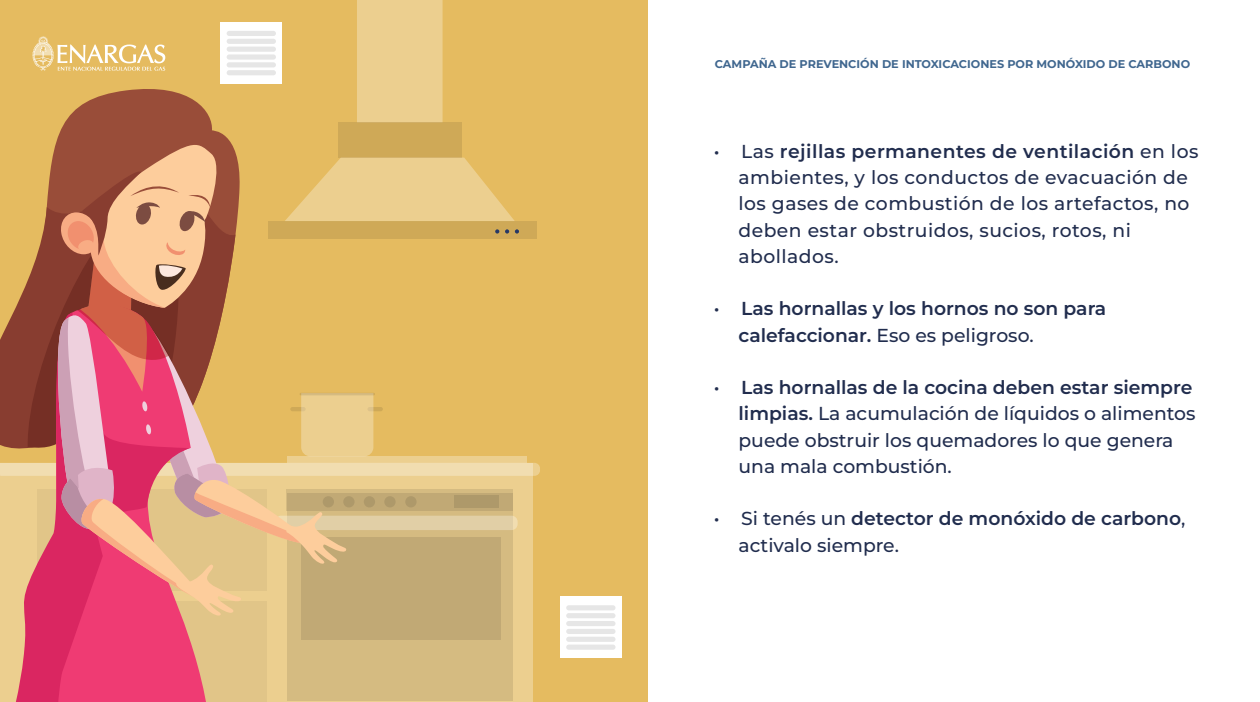
<style>
.page{position:relative;width:1260px;height:702px;background:#fff}
.page>*{position:absolute;margin:0;border:0;box-sizing:border-box;transform-origin:0 0}
.t1{font:500 18.75px/26.2px "Montserrat";letter-spacing:.005em;color:#212d4e}
.t2{font:500 18.75px/26.2px "Montserrat";letter-spacing:.025em;color:#212d4e}
.t3{font:600 18.75px/26.2px "Montserrat";color:#212d4e}
.t4{font:700 11.25px "Montserrat";color:#40678f}
.s1{font-weight:600}
.s2{font-weight:500}
</style>
<div class="page">
<div style="left:0;top:0;width:647px;height:702px;background:#e5bb60"></div>
<div style="left:357px;top:0;width:86px;height:122px;background:#eccf8f"></div>
<div style="left:338px;top:122px;width:123px;height:36px;background:#cfa957"></div>
<div style="left:221px;top:22px;width:61px;height:61px;background:#fff"></div>
<div style="left:227px;top:70px;width:49px;height:5px;background:#e6e6e6;border-radius:3px"></div>
<div style="left:227px;top:62px;width:49px;height:5px;background:#e6e6e6;border-radius:3px"></div>
<div style="left:227px;top:54px;width:49px;height:6px;background:#e6e6e6;border-radius:3px"></div>
<div style="left:227px;top:47px;width:49px;height:5px;background:#e6e6e6;border-radius:3px"></div>
<div style="left:227px;top:39px;width:49px;height:5px;background:#e6e6e6;border-radius:3px"></div>
<div style="left:227px;top:31px;width:49px;height:5px;background:#e6e6e6;border-radius:3px"></div>
<svg style="left:58px;top:82px;width:183px;height:55px;fill:#994d39"></svg>
<svg style="left:0;top:137px;width:540px;height:565px"></svg>
<div style="left:560px;top:597px;width:61px;height:61px;background:#fff"></div>
<div style="left:566px;top:644px;width:50px;height:6px;background:#e6e6e6;border-radius:3px"></div>
<div style="left:566px;top:637px;width:50px;height:5px;background:#e6e6e6;border-radius:3px"></div>
<div style="left:566px;top:629px;width:50px;height:5px;background:#e6e6e6;border-radius:3px"></div>
<div style="left:566px;top:621px;width:50px;height:5px;background:#e6e6e6;border-radius:3px"></div>
<div style="left:566px;top:613px;width:50px;height:5px;background:#e6e6e6;border-radius:3px"></div>
<div style="left:566px;top:605px;width:50px;height:5px;background:#e6e6e6;border-radius:3px"></div>
<svg style="left:32px;top:36px;width:133px;height:35px"></svg>
<p class="t4" style="left:715px;top:57px;width:477px">CAMPAÑA DE PREVENCIÓN DE INTOXICACIONES POR MONÓXIDO DE CARBONO</p>
<p class="t2" style="left:739px;top:138px;width:461px;text-indent:-25px">• Las <span class="s1">rejillas permanentes de ventilación</span> en los ambientes, y los conductos de evacuación de los gases de combustión de los artefactos, no deben estar obstruidos, sucios, rotos, ni abollados.</p>
<p class="t3" style="left:739px;top:295px;width:369px;text-indent:-25px"><span class="s2">•</span> Las hornallas y los hornos no son para calefaccionar. <span class="s2">Eso es peligroso.</span></p>
<p class="t1" style="left:739px;top:374px;width:459px;text-indent:-25px">• <span class="s1">Las hornallas de la cocina deben estar siempre limpias.</span> La acumulación de líquidos o alimentos puede obstruir los quemadores lo que genera una mala combustión.</p>
<p class="t1" style="left:739px;top:505px;width:448px;text-indent:-25px">• Si tenés un <span class="s1">detector de monóxido de carbono</span>, activalo siempre.</p>
</div>
